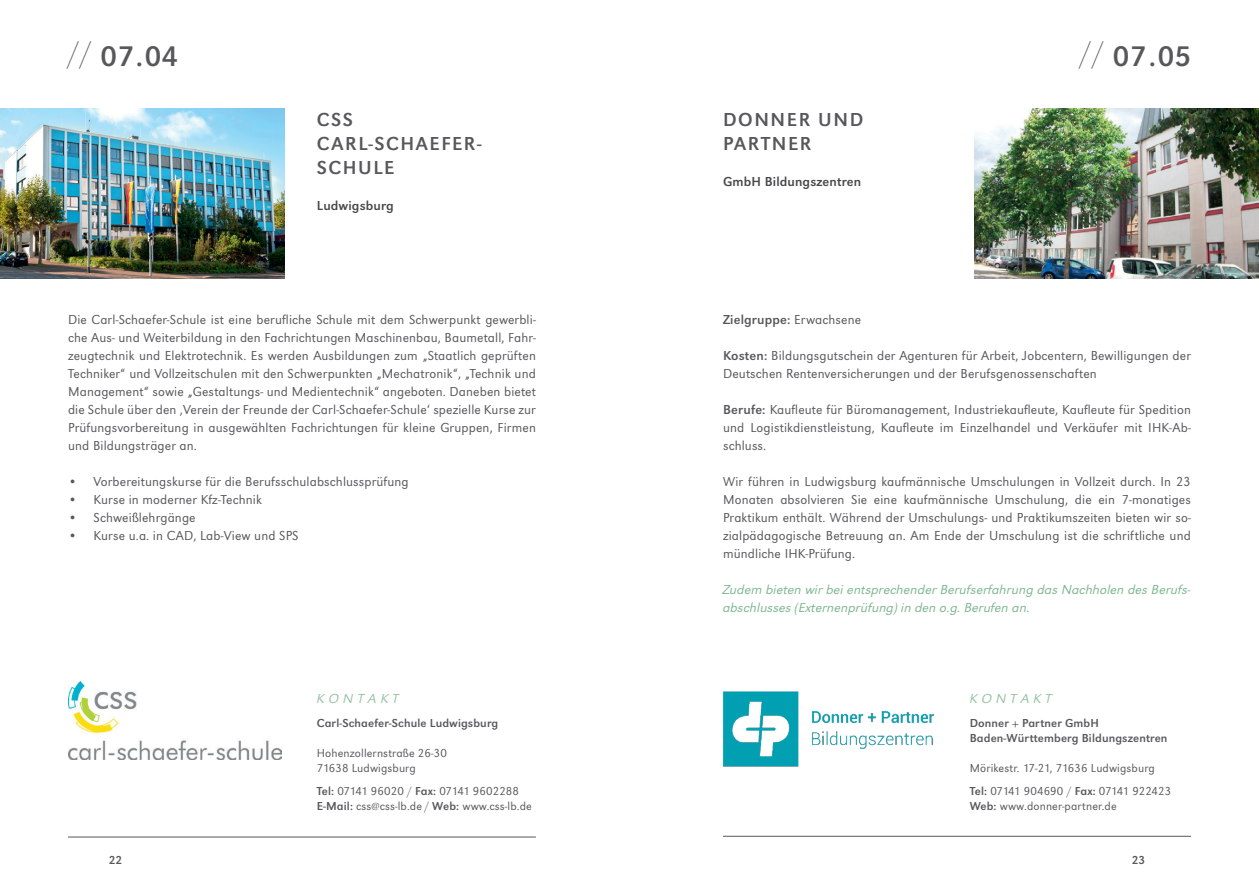
<style>
.page{position:relative;width:1259px;height:893px;background:#fff}
.page>*{position:absolute;margin:0;border:0;box-sizing:border-box;transform-origin:0 0}
.t1{font:29.4px "URW Grotesk T";letter-spacing:.015em;color:#57585a}
.t2{font:19.5px/24px "URW Grotesk T";letter-spacing:.08em;color:#57585a}
.t3{font:13.5px/18px "URW Grotesk T Ligh";letter-spacing:.01em;color:#57585a;text-align:justify}
.t4{font:13.5px/18px "URW Grotesk T Ligh Wide Obli";color:#7bb68e}
.t5{font:13.5px "URW Grotesk T";letter-spacing:.01em;color:#464748}
.t6{font:13.5px "URW Grotesk T";letter-spacing:.01em;color:#57585a}
.t7{font:13.5px "URW Grotesk T Ligh Wide Obli";letter-spacing:.3em;color:#96c3a1}
.t8{font:12px/15px "URW Grotesk T Ligh";letter-spacing:.01em;color:#57585a}
.t9{font:12px/15px "URW Grotesk T";letter-spacing:.01em;color:#57585a}
.s1{font-family:"URW Grotesk T Extr Ligh"}
.s2{font-family:"URW Grotesk T"}
.s3{font-family:"URW Grotesk T Ligh"}
</style>
<div class="page">
<hr style="left:723px;top:836px;width:468px;height:1px;background:#57585a">
<hr style="left:68px;top:837px;width:468px;height:1px;background:#57585a">
<img style="left:974px;top:108px;width:285px;height:170px">
<img style="left:0;top:108px;width:285px;height:170px">
<img style="left:68px;top:682px;width:213px;height:77px">
<img style="left:723px;top:691px;width:212px;height:76px">
<h1 class="t1" style="left:68px;top:40px;width:112px"><span class="s1">//</span> 07.04</h1>
<h1 class="t1" style="left:1080px;top:40px;width:112px"><span class="s1">//</span> 07.05</h1>
<h2 class="t2" style="left:317px;top:107px;width:38px">CSS<br>Carl</h2>
<h2 class="t2" style="left:368px;top:131px;width:46px">-schaefer</h2>
<h2 class="t2" style="left:477px;top:131px;width:6px">-</h2>
<h2 class="t2" style="left:317px;top:155px;width:40px">schule</h2>
<p class="t5" style="left:317px;top:198px;width:78px">Ludwigsburg</p>
<p class="t3" style="left:68px;top:310px;width:469px">Die Carl-Schaefer-Schule ist eine berufliche Schule mit dem Schwerpunkt gewerbli&shy;che Aus- und Weiterbildung in den Fachrichtungen Maschinenbau, Baumetall, Fahr&shy;zeugtechnik und Elektrotechnik. Es werden Ausbildungen zum „Staatlich geprüften Techniker“ und Vollzeitschulen mit den Schwerpunkten „Mechatronik“, „Technik und Management“ sowie „Gestaltungs- und Medientechnik“ angeboten. Daneben bietet die Schule über den ‚Verein der Freunde der Carl-Schaefer-Schule‘ spezielle Kurse zur Prüfungsvorbereitung in ausgewählten Fachrichtungen für kleine Gruppen, Firmen und Bildungsträger an.</p>
<p class="t3" style="left:68px;top:472px;width:342px">• Vorbereitungskurse für die Berufsschulabschlussprüfung</p>
<p class="t3" style="left:68px;top:490px;width:195px">• Kurse in moderner Kfz-Technik</p>
<p class="t3" style="left:68px;top:508px;width:129px">• Schweißlehrgänge</p>
<p class="t3" style="left:68px;top:526px;width:232px">• Kurse u.a. in CAD, Lab-View und SPS</p>
<p class="t7" style="left:317px;top:691px;width:84px">KONTAKT</p>
<p class="t9" style="left:317px;top:715px;width:183px">Carl-Schaefer-Schule Ludwigsburg</p>
<p class="t8" style="left:317px;top:745px;width:132px">Hohenzollernstraße 26-30<br>71638 Ludwigsburg</p>
<p class="t8" style="left:317px;top:783px;width:216px"><span class="s2">Tel:</span> 07141 96020 / <span class="s2">Fax:</span> 07141 9602288<br><span class="s2">E-Mail:</span> css@css-lb.de / <span class="s2">Web:</span> www.css-lb.de</p>
<h2 class="t2" style="left:723px;top:107px;width:16px">donner</h2>
<h2 class="t2" style="left:818px;top:107px;width:16px">und</h2>
<h2 class="t2" style="left:723px;top:131px;width:14px">partner</h2>
<p class="t5" style="left:723px;top:174px;width:140px">GmbH Bildungszentren</p>
<p class="t6" style="left:723px;top:312px;width:140px">Zielgruppe: <span class="s3">Erwachsene</span></p>
<p class="t3" style="left:723px;top:346px;width:469px"><span class="s2">Kosten:</span> Bildungsgutschein der Agenturen für Arbeit, Jobcentern, Bewilligungen der<br>Deutschen Rentenversicherungen und der Berufsgenossenschaften</p>
<p class="t3" style="left:723px;top:400px;width:469px"><span class="s2">Berufe:</span> Kaufleute für Büromanagement, Industriekaufleute, Kaufleute für Spedition und Logistikdienstleistung, Kaufleute im Einzelhandel und Verkäufer mit IHK-Ab&shy;schluss.</p>
<p class="t3" style="left:723px;top:472px;width:469px">Wir führen in Ludwigsburg kaufmännische Umschulungen in Vollzeit durch. In 23<br>Monaten absolvieren Sie eine kaufmännische Umschulung, die ein 7-monatiges Praktikum enthält. Während der Umschulungs- und Praktikumszeiten bieten wir so&shy;zialpädagogische Betreuung an. Am Ende der Umschulung ist die schriftliche und mündliche IHK-Prüfung.</p>
<p class="t4" style="left:723px;top:580px;width:470px">Zudem bieten wir bei entsprechender Berufserfahrung das Nachholen des Berufs&shy;abschlusses (Externenprüfung) in den o.g. Berufen an.</p>
<p class="t7" style="left:969px;top:691px;width:84px">KONTAKT</p>
<p class="t9" style="left:969px;top:715px;width:199px">Donner + Partner GmbH<br>Baden-Württemberg Bildungszentren</p>
<p class="t8" style="left:969px;top:756px;width:203px;line-height:23.5px">Mörikestr. 17-21, 71636 Ludwigsburg<br><span class="s2">Tel:</span> 07141 904690 / <span class="s2">Fax:</span> 07141 922423</p>
<p class="t8" style="left:969px;top:799px;width:148px"><span class="s2">Web:</span> www.donner-partner.de</p>
<p class="t9" style="left:109px;top:852px;width:15px">22</p>
<p class="t9" style="left:1131px;top:852px;width:15px">23</p>
</div>
